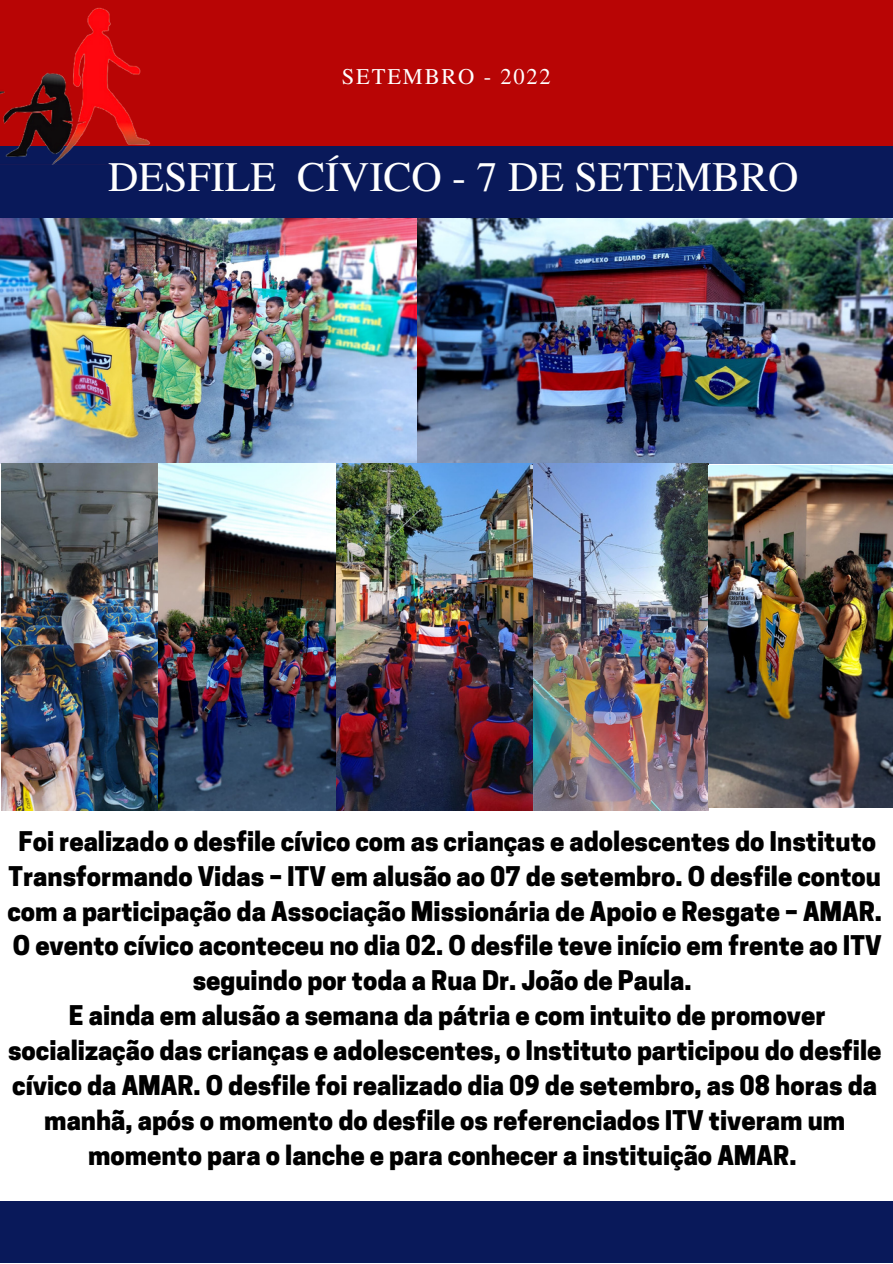
<style>
.page{position:relative;width:893px;height:1264px;background:#fff}
.page>*{position:absolute;margin:0;border:0;box-sizing:border-box;transform-origin:0 0}
.t1{font:42px "Te X Gyre Termes";color:#fff}
.t2{font:800 25.5px/34.8px "Cooper Hewitt";color:#000;text-align:center}
.t3{font:22.5px "Te X Gyre Termes";letter-spacing:.08em;color:#fff}
</style>
<div class="page">
<div style="left:0;top:0;width:892px;height:200px;background:#b80505"></div>
<div style="left:0;top:146px;width:892px;height:72px;background:#09195a"></div>
<img style="left:0;top:8px;width:150px;height:157px">
<div style="left:0;top:1201px;width:892px;height:61px;background:#09195a"></div>
<img style="left:0;top:218px;width:892px;height:245px">
<img style="left:2px;top:463px;width:531px;height:347px">
<img style="left:533px;top:463px;width:175px;height:347px">
<img style="left:708px;top:465px;width:184px;height:342px">
<p class="t3" style="left:342px;top:60px;width:210px">SETEMBRO - 2022</p>
<h1 class="t1" style="left:108px;top:147px;width:691px">DESFILE CÍVICO - 7 DE SETEMBRO</h1>
<p class="t2" style="left:7px;top:827px;width:876px">Foi realizado o desfile cívico com as crianças e adolescentes do Instituto Transformando Vidas – ITV em alusão ao 07 de setembro. O desfile contou com a participação da Associação Missionária de Apoio e Resgate – AMAR.<br>O evento cívico aconteceu no dia 02. O desfile teve início em frente ao ITV seguindo por toda a Rua Dr. João de Paula.<br>E ainda em alusão a semana da pátria e com intuito de promover socialização das crianças e adolescentes, o Instituto participou do desfile cívico da AMAR. O desfile foi realizado dia 09 de setembro, as 08 horas da manhã, após o momento do desfile os referenciados ITV tiveram um momento para o lanche e para conhecer a instituição AMAR.</p>
</div>
